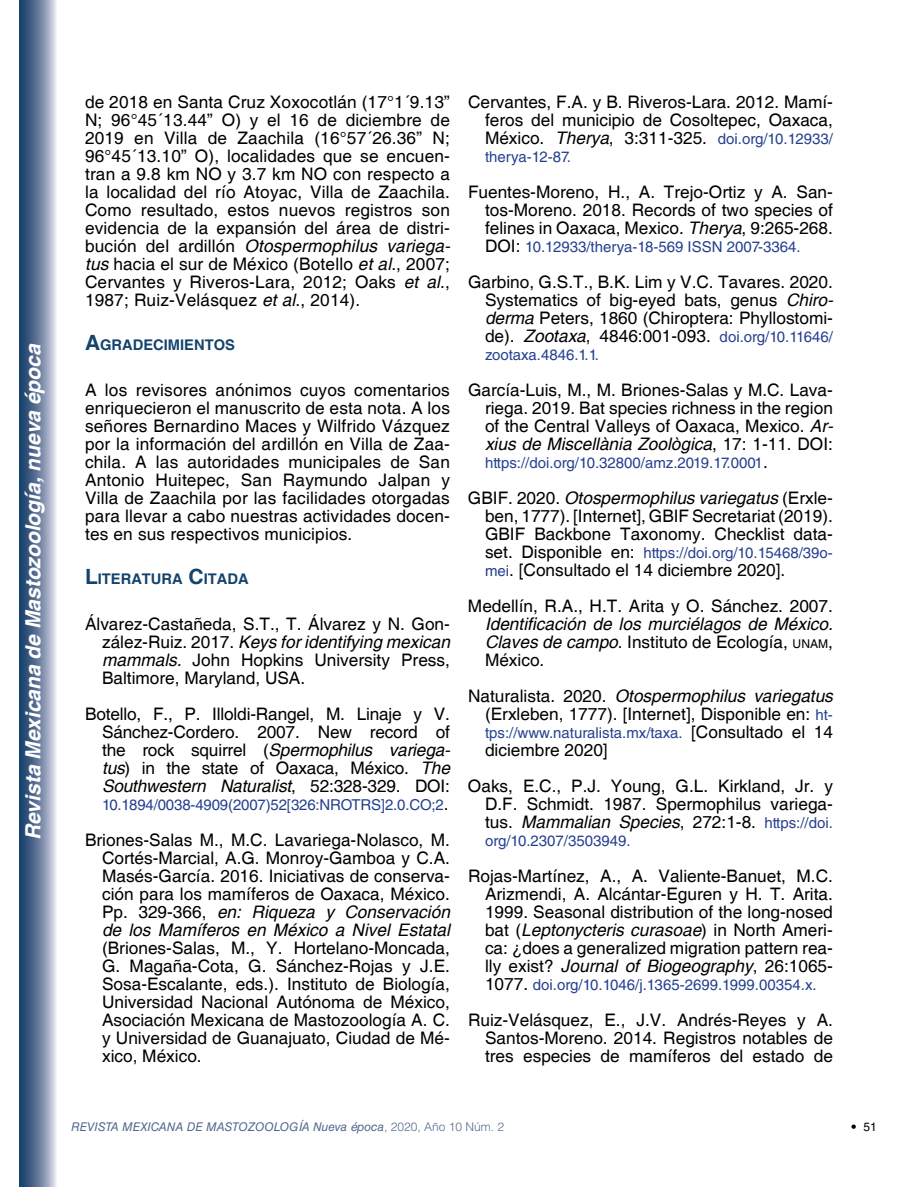
<style>
.page{position:relative;width:918px;height:1188px;background:#fff}
.page>*{position:absolute;margin:0;border:0;box-sizing:border-box;transform-origin:0 0}
.t1{font:italic 700 21px "Helvetica";color:#fff}
.t2{font:17.25px/18px "Helvetica";color:#000;text-align:justify}
.t3{font:italic 17.25px/18px "Helvetica";color:#000;text-align:justify}
.t4{font:15px "Helvetica LT Std";color:#25408f}
.t5{font:700 14.7px "Helvetica";color:#14436c}
.t6{font:italic 12px "Helvetica LT Std";color:#52698d}
.t7{font:12px "Helvetica LT Std";color:#000}
.s1{font-style:italic}
.s2{font-size:21px}
.s3{font-family:"Helvetica";font-size:17.25px;color:#000}
.s4{font-family:"Helvetica LT Std";font-size:15px;color:#25408f}
.s5{font-style:normal}
.s6{font-style:normal;font-size:12.15px}
.s7{font-weight:300;font-style:normal}
.s8{font-weight:300}
</style>
<div class="page">
<svg style="left:20px;top:0;width:36px;height:1186px;background:#6b809e"></svg>
<p class="t1" style="left:20px;top:840px;width:498px;rotate:-90deg">Revista Mexicana de Mastozoología, nueva época</p>
<p class="t2" style="left:85px;top:94px;width:367px">de 2018 en Santa Cruz Xoxocotlán (17°1´9.13” N; 96°45´13.44” O) y el 16 de diciembre de 2019 en Villa de Zaachila (16°57´26.36” N; 96°45´13.10” O), localidades que se encuen&shy;tran a 9.8 km NO y 3.7 km NO con respecto a la localidad del río Atoyac, Villa de Zaachila.<br>Como resultado, estos nuevos registros son evidencia de la expansión del área de distri&shy;bución del ardillón <span class="s1">Otospermophilus variega&shy;tus</span> hacia el sur de México (Botello <span class="s1">et al</span>., 2007; Cervantes y Riveros-Lara, 2012; Oaks <span class="s1">et al</span>., 1987; Ruiz-Velásquez <span class="s1">et al</span>., 2014).</p>
<p class="t5" style="left:85px;top:335px;width:151px"><span class="s2">A</span>GRADECIMIENTOS</p>
<p class="t2" style="left:85px;top:382px;width:366px">A los revisores anónimos cuyos comentarios enriquecieron el manuscrito de esta nota. A los señores Bernardino Maces y Wilfrido Vázquez por la información del ardillón en Villa de Zaa&shy;chila. A las autoridades municipales de San Antonio Huitepec, San Raymundo Jalpan y Villa de Zaachila por las facilidades otorgadas para llevar a cabo nuestras actividades docen&shy;tes en sus respectivos municipios.</p>
<p class="t5" style="left:85px;top:569px;width:165px"><span class="s2">L</span>ITERATURA <span class="s2">C</span>ITADA</p>
<p class="t2" style="left:102px;top:616px;width:349px;text-indent:-17px">Álvarez-Castañeda, S.T., T. Álvarez y N. Gon&shy;zález-Ruiz. 2017. <span class="s1">Keys for identifying mexican mammals.</span> John Hopkins University Press, Baltimore, Maryland, USA.</p>
<p class="t2" style="left:102px;top:706px;width:350px;text-indent:-17px">Botello, F., P. Illoldi-Rangel, M. Linaje y V.<br>Sánchez-Cordero. 2007. New record of the rock squirrel (<span class="s1">Spermophilus variega&shy;tus</span>) in the state of Oaxaca, México. <span class="s1">The Southwestern Naturalist</span>, 52:328-329. DOI:</p>
<p class="t4" style="left:102px;top:796px;width:348px">10.1894/0038-4909(2007)52[326:NROTRS]2.0.CO;2<span class="s3">.</span></p>
<p class="t2" style="left:102px;top:832px;width:349px;text-indent:-17px">Briones-Salas M., M.C. Lavariega-Nolasco, M.<br>Cortés-Marcial, A.G. Monroy-Gamboa y C.A.<br>Masés-García. 2016. Iniciativas de conserva&shy;ción para los mamíferos de Oaxaca, México.<br>Pp. 329-366, <span class="s1">en: Riqueza y Conservación de los Mamíferos en México a Nivel Estatal</span></p>
<p class="t2" style="left:102px;top:940px;width:349px">(Briones-Salas, M., Y. Hortelano-Moncada, G. Magaña-Cota, G. Sánchez-Rojas y J.E.<br>Sosa-Escalante, eds.). Instituto de Biología, Universidad Nacional Autónoma de México, Asociación Mexicana de Mastozoología A. C. y Universidad de Guanajuato, Ciudad de Mé&shy;xico, México.</p>
<p class="t2" style="left:485px;top:94px;width:349px;text-indent:-17px">Cervantes, F.A. y B. Riveros-Lara. 2012. Mamí&shy;feros del municipio de Cosoltepec, Oaxaca, México. <span class="s1">Therya</span>, 3:311-325. <span class="s4">doi.org/10.12933/</span></p>
<p class="t4" style="left:485px;top:148px;width:87px">therya-12-87.</p>
<p class="t2" style="left:485px;top:184px;width:349px;text-indent:-17px">Fuentes-Moreno, H., A. Trejo-Ortiz y A. San&shy;tos-Moreno. 2018. Records of two species of felines in Oaxaca, Mexico. <span class="s1">Therya</span>, 9:265-268.</p>
<p class="t4" style="left:485px;top:238px;width:317px"><span class="s3">DOI:</span> 10.12933/therya-18-569 ISSN 2007-3364.</p>
<p class="t2" style="left:485px;top:274px;width:350px;text-indent:-17px">Garbino, G.S.T., B.K. Lim y V.C. Tavares. 2020.<br>Systematics of big-eyed bats, genus <span class="s1">Chiro&shy;derma</span> Peters, 1860 (Chiroptera: Phyllostomi&shy;de). <span class="s1">Zootaxa</span>, 4846:001-093. <span class="s4">doi.org/10.11646/</span></p>
<p class="t4" style="left:485px;top:346px;width:116px">zootaxa.4846.1.1.</p>
<p class="t2" style="left:485px;top:382px;width:350px;text-indent:-17px">García-Luis, M., M. Briones-Salas y M.C. Lava&shy;riega. 2019. Bat species richness in the region of the Central Valleys of Oaxaca, Mexico. <span class="s1">Ar&shy;xius de Miscellània Zoològica</span>, 17: 1-11. DOI:</p>
<p class="t4" style="left:485px;top:454px;width:284px">https://doi.org/10.32800/amz.2019.17.0001<span class="s3">.</span></p>
<p class="t2" style="left:485px;top:490px;width:349px;text-indent:-17px">GBIF. 2020. <span class="s1">Otospermophilus variegatus</span> (Erxle&shy;ben, 1777). [Internet], GBIF Secretariat (2019).<br>GBIF Backbone Taxonomy. Checklist data-</p>
<p class="t4" style="left:485px;top:544px;width:349px"><span class="s3">set. Disponible en:</span> https://doi.org/10.15468/39o-</p>
<p class="t2" style="left:468px;top:553px;width:366px;line-height:36px;text-indent:17px"><span class="s4">mei</span>. [Consultado el 14 diciembre 2020].<br>Medellín, R.A., H.T. Arita y O. Sánchez. 2007.</p>
<p class="t3" style="left:485px;top:616px;width:349px">Identificación de los murciélagos de México.<br>Claves de campo<span class="s5">. Instituto de Ecología,</span> <span class="s6">UNAM</span><span class="s5">, México.</span></p>
<p class="t2" style="left:468px;top:688px;width:366px;text-align:right">Naturalista. 2020. <span class="s1">Otospermophilus variegatus </span>(Erxleben, 1777). [Internet], Disponible en: <span class="s4">ht-</span></p>
<p class="t4" style="left:485px;top:724px;width:349px">tps://www.naturalista.mx/taxa. <span class="s3">[Consultado el 14</span></p>
<p class="t2" style="left:468px;top:733px;width:366px;line-height:36px;text-indent:17px">diciembre 2020]<br>Oaks, E.C., P.J. Young, G.L. Kirkland, Jr. y</p>
<p class="t2" style="left:485px;top:796px;width:349px">D.F. Schmidt. 1987. Spermophilus variega&shy;tus. <span class="s1">Mammalian Species</span>, 272:1-8. <span class="s4">https://doi.</span></p>
<p class="t4" style="left:485px;top:832px;width:147px">org/10.2307/3503949.</p>
<p class="t2" style="left:485px;top:868px;width:349px;text-indent:-17px">Rojas-Martínez, A., A. Valiente-Banuet, M.C.<br>Arizmendi, A. Alcántar-Eguren y H. T. Arita.<br>1999. Seasonal distribution of the long-nosed bat (<span class="s1">Leptonycteris curasoae</span>) in North Ameri&shy;ca: ¿does a generalized migration pattern rea&shy;lly exist? <span class="s1">Journal of Biogeography</span>, 26:1065-</p>
<p class="t4" style="left:485px;top:976px;width:333px"><span class="s3">1077.</span> doi.org/10.1046/j.1365-2699.1999.00354.x.</p>
<p class="t2" style="left:485px;top:1012px;width:349px;text-indent:-17px">Ruiz-Velásquez, E., J.V. Andrés-Reyes y A.<br>Santos-Moreno. 2014. Registros notables de tres especies de mamíferos del estado de</p>
<p class="t6" style="left:71px;top:1120px;width:435px">REVISTA MEXICANA DE MASTOZOOLOGÍA NUEVA ÉPOCA<span class="s7">, 2020, Año 10 Núm. 2</span></p>
<p class="t7" style="left:851px;top:1120px;width:28px"><span class="s8">•</span> 51</p>
</div>
